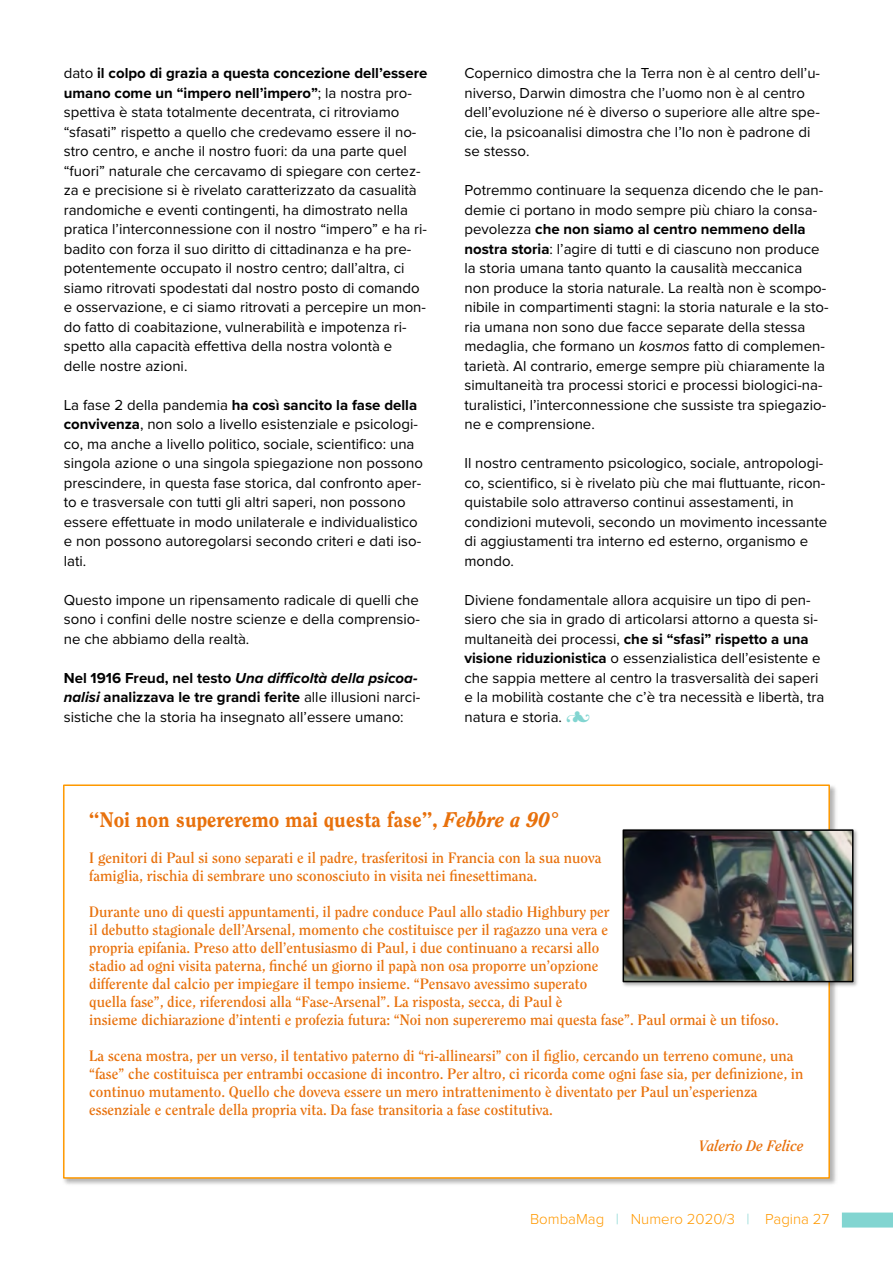
<style>
.page{position:relative;width:893px;height:1263px;background:#fff}
.page>*{position:absolute;margin:0;border:0;box-sizing:border-box;transform-origin:0 0}
.t1{font:800 21px "Clearface Std";color:#e8710c}
.t2{font:15px/19.5px "Proxima Nova";color:#000}
.t3{font:700 15px/18px "Clearface Std";color:#e8710c}
.t4{font:300 15px "Proxima Nova";color:#f90}
.t5{font:italic 700 15px "Clearface Std";color:#e8710c}
.s1{font-weight:700}
.s2{font-weight:700;font-style:italic}
.s3{font-style:italic}
.s4{color:#82d5d1}
</style>
<div class="page">
<div style="left:842px;top:1212px;width:51px;height:15px;background:#82d5d1"></div>
<img style="left:64px;top:786px;width:773px;height:399px">
<div style="left:63px;top:784px;width:767px;height:395px;background:#fff;border:2px solid #f90"></div>
<img style="left:622px;top:828px;width:236px;height:159px">
<img style="left:626px;top:832px;width:224px;height:147px">
<div style="left:623px;top:829px;width:230px;height:153px;border:2px solid #000"></div>
<p class="t2" style="left:64px;top:64px;width:365px">dato <span class="s1">il colpo di grazia a questa concezione dell’essere umano come un “impero nell’impero”</span>; la nostra pro&shy;spettiva è stata totalmente decentrata, ci ritroviamo “sfasati” rispetto a quello che credevamo essere il no&shy;stro centro, e anche il nostro fuori: da una parte quel “fuori” naturale che cercavamo di spiegare con certez&shy;za e precisione si è rivelato caratterizzato da casualità randomiche e eventi contingenti, ha dimostrato nella pratica l’interconnessione con il nostro “impero” e ha ri&shy;badito con forza il suo diritto di cittadinanza e ha pre&shy;potentemente occupato il nostro centro; dall’altra, ci siamo ritrovati spodestati dal nostro posto di comando e osservazione, e ci siamo ritrovati a percepire un mon&shy;do fatto di coabitazione, vulnerabilità e impotenza ri&shy;spetto alla capacità effettiva della nostra volontà e delle nostre azioni.</p>
<p class="t2" style="left:64px;top:395px;width:361px">La fase 2 della pandemia <span class="s1">ha così sancito la fase della convivenza</span>, non solo a livello esistenziale e psicologi&shy;co, ma anche a livello politico, sociale, scientifico: una singola azione o una singola spiegazione non possono prescindere, in questa fase storica, dal confronto aper&shy;to e trasversale con tutti gli altri saperi, non possono essere effettuate in modo unilaterale e individualistico e non possono autoregolarsi secondo criteri e dati iso&shy;lati.</p>
<p class="t2" style="left:64px;top:590px;width:358px;text-align:justify">Questo impone un ripensamento radicale di quelli che sono i confini delle nostre scienze e della comprensio&shy;ne che abbiamo della realtà.</p>
<p class="t2" style="left:64px;top:668px;width:358px"><span class="s1">Nel 1916 Freud, nel testo</span> <span class="s2">Una difficoltà della psicoa&shy;nalisi</span> <span class="s1">analizzava le tre grandi ferite</span> alle illusioni narci&shy;sistiche che la storia ha insegnato all’essere umano:</p>
<p class="t2" style="left:464px;top:64px;width:357px">Copernico dimostra che la Terra non è al centro dell’u&shy;niverso, Darwin dimostra che l’uomo non è al centro dell’evoluzione né è diverso o superiore alle altre spe&shy;cie, la psicoanalisi dimostra che l’Io non è padrone di se stesso.</p>
<p class="t2" style="left:464px;top:181px;width:366px">Potremmo continuare la sequenza dicendo che le pan&shy;demie ci portano in modo sempre più chiaro la consa&shy;pevolezza <span class="s1">che non siamo al centro nemmeno della nostra storia</span>: l’agire di tutti e di ciascuno non produce la storia umana tanto quanto la causalità meccanica non produce la storia naturale. La realtà non è scompo&shy;nibile in compartimenti stagni: la storia naturale e la sto&shy;ria umana non sono due facce separate della stessa medaglia, che formano un <span class="s3">kosmos</span> fatto di complemen&shy;tarietà. Al contrario, emerge sempre più chiaramente la simultaneità tra processi storici e processi biologici-na&shy;turalistici, l’interconnessione che sussiste tra spiegazio&shy;ne e comprensione.</p>
<p class="t2" style="left:464px;top:454px;width:364px">Il nostro centramento psicologico, sociale, antropologi&shy;co, scientifico, si è rivelato più che mai fluttuante, ricon&shy;quistabile solo attraverso continui assestamenti, in condizioni mutevoli, secondo un movimento incessante di aggiustamenti tra interno ed esterno, organismo e mondo.</p>
<p class="t2" style="left:464px;top:590px;width:361px">Diviene fondamentale allora acquisire un tipo di pen&shy;siero che sia in grado di articolarsi attorno a questa si&shy;multaneità dei processi, <span class="s1">che si “sfasi” rispetto a una visione riduzionistica</span> o essenzialistica dell’esistente e che sappia mettere al centro la trasversalità dei saperi e la mobilità costante che c’è tra necessità e libertà, tra natura e storia.</p>
<h1 class="t1" style="left:89px;top:811px;width:471px">“Noi non supereremo mai questa fase”, <span class="s3">Febbre a 90°</span></h1>
<p class="t3" style="left:89px;top:850px;width:514px">I genitori di Paul si sono separati e il padre, trasferitosi in Francia con la sua nuova famiglia, rischia di sembrare uno sconosciuto in visita nei finesettimana.</p>
<p class="t3" style="left:89px;top:904px;width:691px">Durante uno di questi appuntamenti, il padre conduce Paul allo stadio Highbury per<br>il debutto stagionale dell’Arsenal, momento che costituisce per il ragazzo una vera e<br>propria epifania. Preso atto dell’entusiasmo di Paul, i due continuano a recarsi allo<br>stadio ad ogni visita paterna, finché un giorno il papà non osa proporre un’opzione<br>differente dal calcio per impiegare il tempo insieme. “Pensavo avessimo superato<br>quella fase”, dice, riferendosi alla “Fase-Arsenal”. La risposta, secca, di Paul è<br>insieme dichiarazione d’intenti e profezia futura: “Noi non supereremo mai questa fase”. Paul ormai è un tifoso.</p>
<p class="t3" style="left:89px;top:1048px;width:716px">La scena mostra, per un verso, il tentativo paterno di “ri-allinearsi” con il figlio, cercando un terreno comune, una “fase” che costituisca per entrambi occasione di incontro. Per altro, ci ricorda come ogni fase sia, per definizione, in continuo mutamento. Quello che doveva essere un mero intrattenimento è diventato per Paul un’esperienza essenziale e centrale della propria vita. Da fase transitoria a fase costitutiva.</p>
<p class="t5" style="left:699px;top:1139px;width:106px">Valerio De Felice</p>
<p class="t4" style="left:530px;top:1212px;width:301px">BombaMag <span class="s4">|</span> Numero 2020/3 <span class="s4">|</span> Pagina 27</p>
</div>
